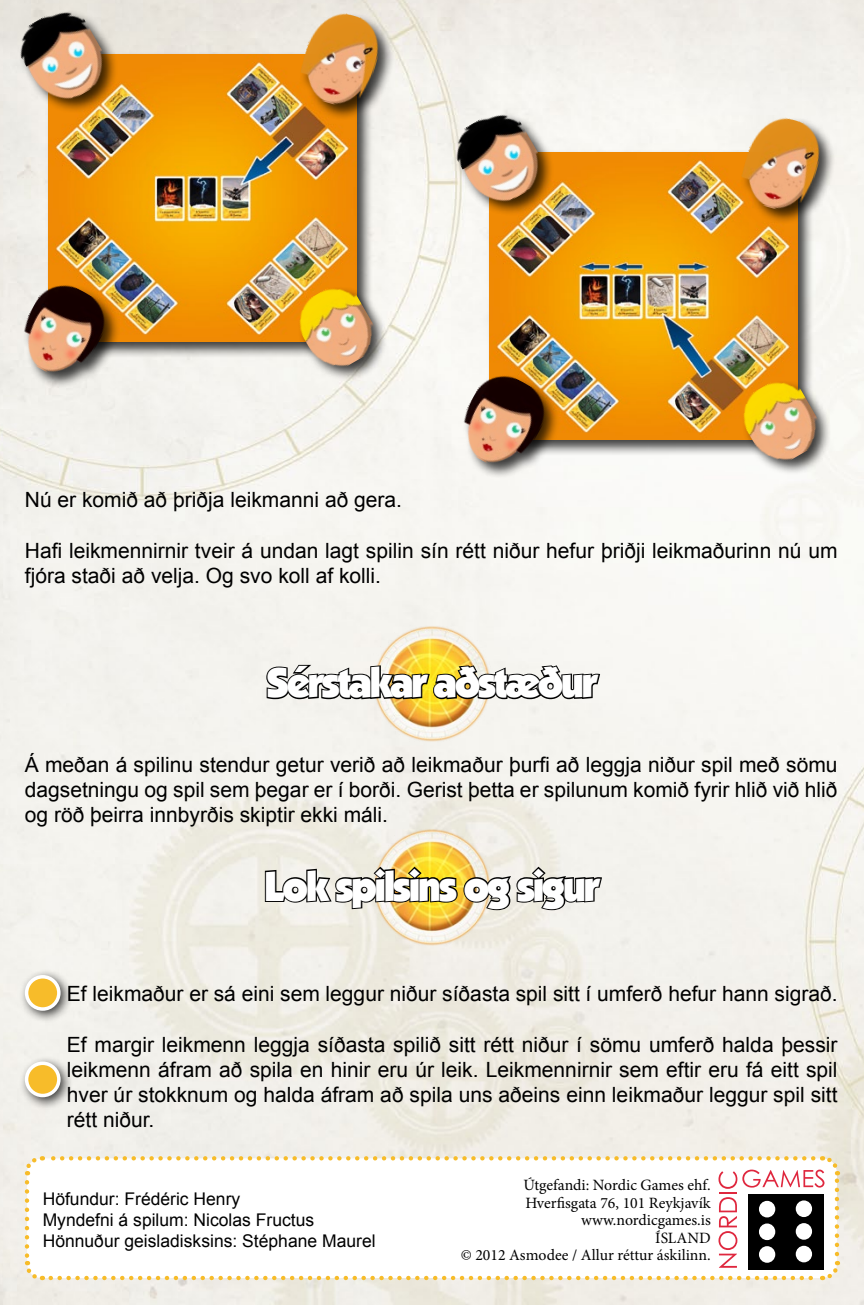
<style>
.page{position:relative;width:864px;height:1305px;background:#fff}
.page>*{position:absolute;margin:0;border:0;box-sizing:border-box;transform-origin:0 0}
.t1{font:900 42px "Itc Kabel LT";letter-spacing:-.06em;color:#fff}
.t2{font:21px/25.2px "Arial";color:#000;text-align:justify}
.t3{font:17.5px/21px "Arial";color:#000}
.t4{font:15.75px/17.5px "Minion Pro";color:#000;text-align:right}
</style>
<div class="page">
<img style="left:0;top:0;width:863px;height:1305px">
<div style="left:46px;top:51px;width:327px;height:307px;background:#000;opacity:.75"></div>
<img style="left:49px;top:54px;width:307px;height:287px">
<div style="left:18px;top:9px;width:100px;height:105px;background:#000;opacity:.75"></div>
<img style="left:9px;top:0;width:107px;height:111px">
<div style="left:298px;top:286px;width:90px;height:96px;background:#000;opacity:.75"></div>
<img style="left:288px;top:277px;width:96px;height:101px">
<div style="left:22px;top:284px;width:98px;height:105px;background:#000;opacity:.75"></div>
<img style="left:9px;top:274px;width:107px;height:113px">
<div style="left:298px;top:12px;width:97px;height:109px;background:#000;opacity:.75"></div>
<img style="left:294px;top:6px;width:93px;height:106px">
<div style="left:486px;top:149px;width:327px;height:307px;background:#000;opacity:.75"></div>
<img style="left:489px;top:152px;width:308px;height:288px">
<div style="left:454px;top:112px;width:100px;height:104px;background:#000;opacity:.75"></div>
<img style="left:445px;top:103px;width:106px;height:111px">
<div style="left:741px;top:379px;width:90px;height:97px;background:#f8f7f3"></div>
<img style="left:731px;top:371px;width:97px;height:101px">
<div style="left:462px;top:375px;width:98px;height:105px;background:#000;opacity:.75"></div>
<img style="left:448px;top:365px;width:108px;height:113px">
<div style="left:739px;top:117px;width:96px;height:108px;background:#000;opacity:.75"></div>
<img style="left:734px;top:110px;width:93px;height:107px">
<div style="left:19px;top:969px;width:54px;height:54px;background:#000;opacity:.75"></div>
<div style="left:27px;top:977px;width:32px;height:32px;background:#f7bc2a;border-radius:50%"></div>
<div style="left:25px;top:975px;width:36px;height:36px;border:4px solid #fff;border-radius:50%"></div>
<div style="left:19px;top:1055px;width:54px;height:55px;background:#000;opacity:.75"></div>
<div style="left:27px;top:1063px;width:32px;height:32px;background:#f7bc2a;border-radius:50%"></div>
<div style="left:25px;top:1061px;width:36px;height:36px;border:4px solid #fff;border-radius:50%"></div>
<svg style="left:22px;top:1153px;width:819px;height:129px"></svg>
<div style="left:747px;top:1194px;width:75px;height:75px;background:#000"></div>
<div style="left:758px;top:1201px;width:17px;height:16px;background:#fff;border-radius:50%"></div>
<div style="left:758px;top:1223px;width:17px;height:17px;background:#fff;border-radius:50%"></div>
<div style="left:758px;top:1246px;width:17px;height:16px;background:#fff;border-radius:50%"></div>
<div style="left:795px;top:1200px;width:16px;height:17px;background:#fff;border-radius:50%"></div>
<div style="left:795px;top:1223px;width:16px;height:16px;background:#fff;border-radius:50%"></div>
<div style="left:795px;top:1245px;width:16px;height:17px;background:#fff;border-radius:50%"></div>
<img style="left:373px;top:625px;width:117px;height:117px">
<svg style="left:265px;top:663px;width:336px;height:38px"></svg>
<img style="left:373px;top:828px;width:117px;height:117px">
<img style="left:263px;top:865px;width:340px;height:46px">
<p class="t2" style="left:25px;top:487px;width:378px">Nú er komið að þriðja leikmanni að gera.</p>
<p class="t2" style="left:25px;top:538px;width:813px">Hafi leikmennirnir tveir á undan lagt spilin sín rétt niður hefur þriðji leikmaðurinn nú um fjóra staði að velja. Og svo koll af kolli.</p>
<h1 class="t1" style="left:266px;top:657px;width:333px">Sérstakar aðstæður</h1>
<p class="t2" style="left:25px;top:752px;width:814px">Á meðan á spilinu stendur getur verið að leikmaður þurfi að leggja niður spil með sömu dagsetningu og spil sem þegar er í borði. Gerist þetta er spilunum komið fyrir hlið við hlið og röð þeirra innbyrðis skiptir ekki máli.</p>
<h1 class="t1" style="left:264px;top:860px;width:337px">Lok spilsins og sigur</h1>
<p class="t2" style="left:67px;top:981px;width:772px">Ef leikmaður er sá eini sem leggur niður síðasta spil sitt í umferð hefur hann sigrað.</p>
<p class="t2" style="left:67px;top:1032px;width:772px">Ef margir leikmenn leggja síðasta spilið sitt rétt niður í sömu umferð halda þessir leikmenn áfram að spila en hinir eru úr leik. Leikmennirnir sem eftir eru fá eitt spil hver úr stokknum og halda áfram að spila uns aðeins einn leikmaður leggur spil sitt rétt niður.</p>
<p class="t3" style="left:43px;top:1188px;width:334px">Höfundur: Frédéric Henry<br>Myndefni á spilum: Nicolas Fructus<br>Hönnuður geisladisksins: Stéphane Maurel</p>
<p class="t4" style="left:460px;top:1176px;width:251px">Útgefandi: Nordic Games ehf.<br>Hverfisgata 76, 101 Reykjavík www.nordicgames.is<br>ÍSLAND<br>© 2012 Asmodee / Allur réttur áskilinn.</p>
</div>
